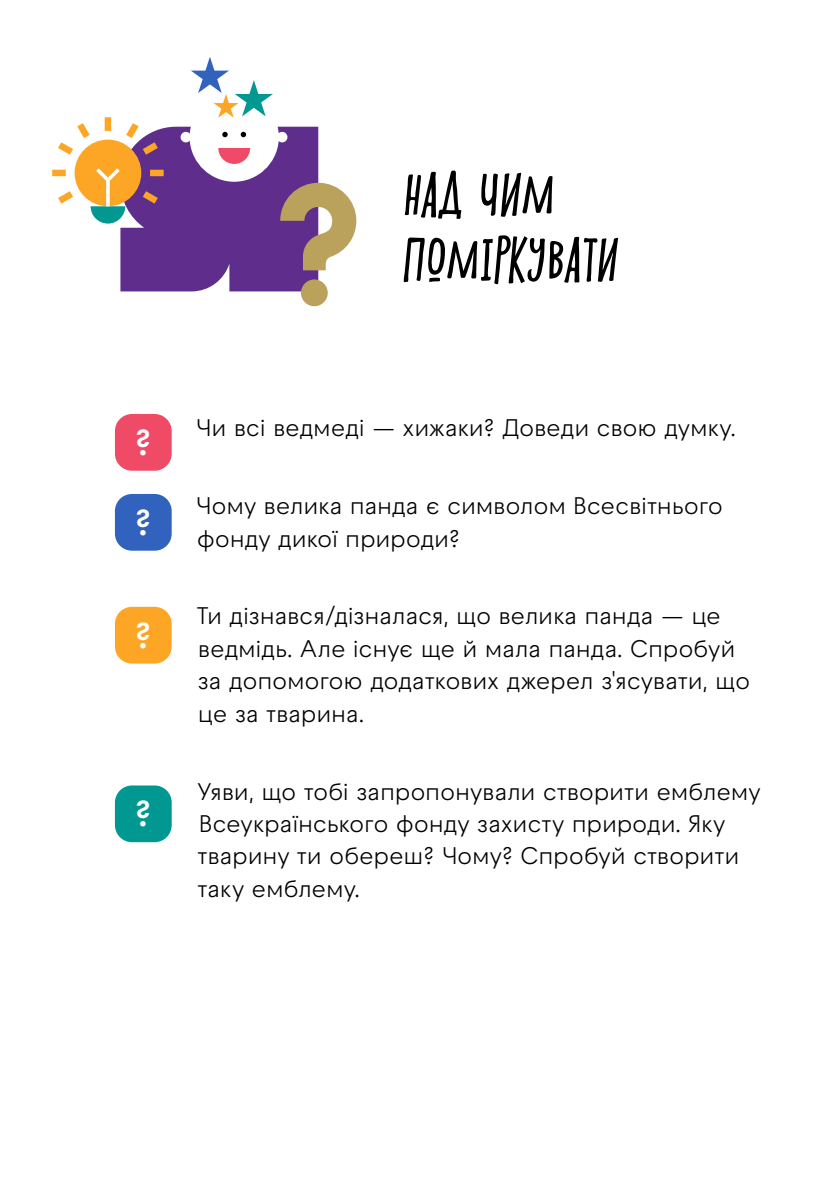
<style>
.page{position:relative;width:840px;height:1191px;background:#fff}
.page>*{position:absolute;margin:0;border:0;box-sizing:border-box;transform-origin:0 0}
.t1{font:italic 52px/65px "Shnobel";letter-spacing:-.025em;color:#000}
.t2{font:600 36px "Raptor V3 Premium";color:#fff}
.t3{font:24px/32.4px "Raptor V3 Premium";letter-spacing:-.01em;color:#000}
</style>
<div class="page">
<svg style="left:52px;top:57px;width:304px;height:249px"></svg>
<div style="left:115px;top:414px;width:56px;height:57px;background:#ef4b67;border-radius:17px"></div>
<div style="left:115px;top:494px;width:56px;height:56px;background:#3162be;border-radius:17px"></div>
<div style="left:115px;top:607px;width:56px;height:56px;background:#fda625;border-radius:17px"></div>
<div style="left:115px;top:785px;width:56px;height:57px;background:#009891;border-radius:17px"></div>
<h1 class="t1" style="left:403px;top:162px;width:217px">НАД ЧИМ<br>ПОМІРКУВАТИ</h1>
<h2 class="t2" style="left:134px;top:416px;width:19px">?</h2>
<h2 class="t2" style="left:134px;top:496px;width:19px">?</h2>
<h2 class="t2" style="left:134px;top:609px;width:19px">?</h2>
<h2 class="t2" style="left:134px;top:787px;width:19px">?</h2>
<p class="t3" style="left:196px;top:412px;width:541px">Чи всі ведмеді — хижаки? Доведи свою думку.</p>
<p class="t3" style="left:196px;top:489px;width:528px">Чому велика панда є символом Всесвітнього фонду дикої природи?</p>
<p class="t3" style="left:196px;top:600px;width:555px">Ти дізнався/дізналася, що велика панда — це ведмідь. Але існує ще й мала панда. Спробуй за допомогою додаткових джерел з'ясувати, що це за тварина.</p>
<p class="t3" style="left:197px;top:775px;width:564px">Уяви, що тобі запропонували створити емблему Всеукраїнського фонду захисту природи. Яку тварину ти обереш? Чому? Спробуй створити таку емблему.</p>
</div>
